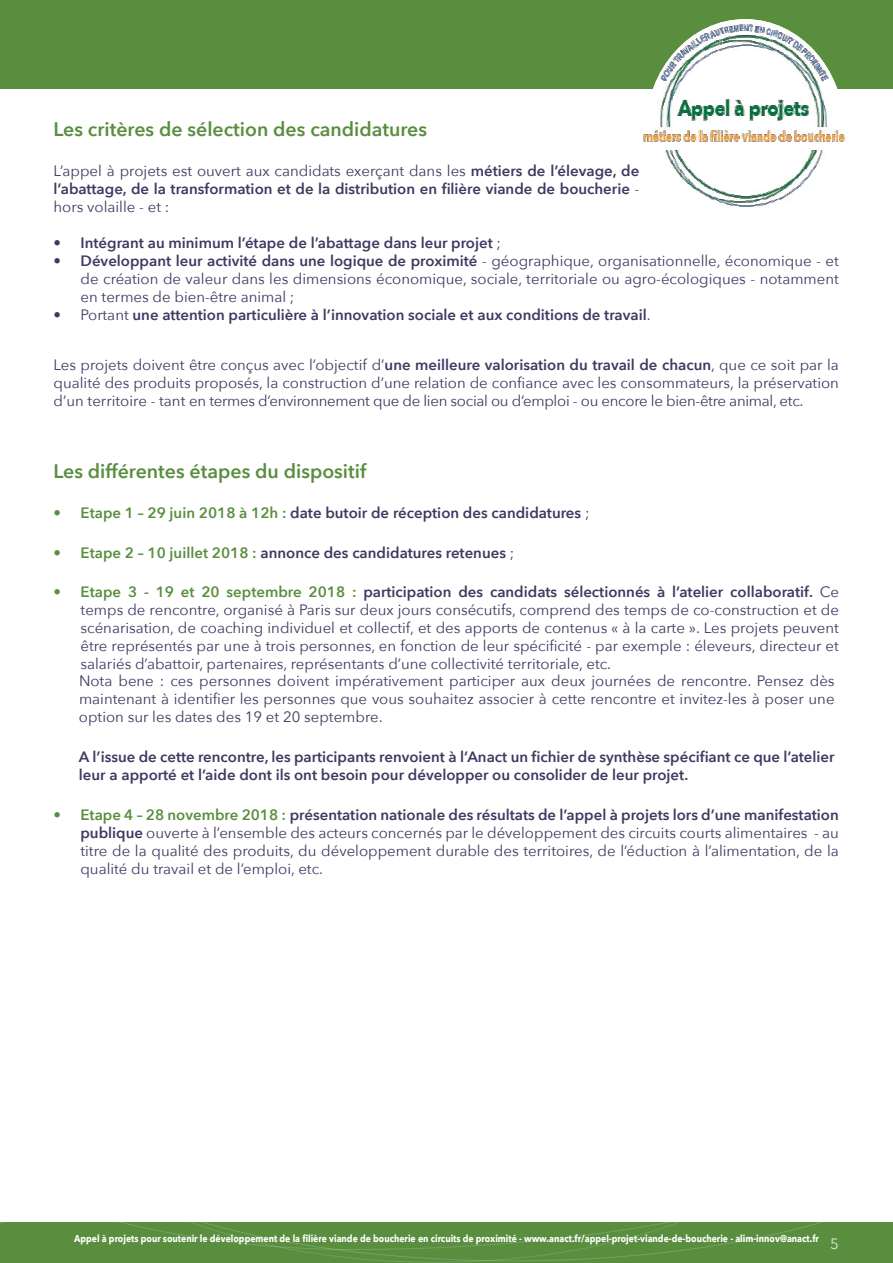
<style>
.page{position:relative;width:893px;height:1263px;background:#fff}
.page>*{position:absolute;margin:0;border:0;box-sizing:border-box;transform-origin:0 0}
.t1{font:600 19.5px "Avenir Next";color:#598e3f}
.t2{font:15px/18px "Avenir Next";color:#3e3961;text-align:justify}
.t3{font:600 15px/18px "Avenir Next";color:#3e3961;text-align:justify}
.t4{font:15px "Avenir Next";color:#e7e7e7}
.t5{font:700 10.05px "Avenir Next";color:#fff;scale:.87 1}
.s1{font-weight:400}
.s2{font-weight:600}
.s3{color:#598e3f}
.s4{font-weight:600;color:#598e3f}
</style>
<div class="page">
<div style="left:0;top:1222px;width:893px;height:41px;background:#598e3f"></div>
<div style="left:0;top:0;width:893px;height:88px;background:#598e3f"></div>
<div style="left:646px;top:19px;width:198px;height:223px;background:#fff;border-radius:50%"></div>
<img style="left:639px;top:22px;width:208px;height:185px">
<h1 class="t1" style="left:54px;top:116px;width:375px">Les critères de sélection des candidatures</h1>
<p class="t3" style="left:54px;top:163px;width:587px"><span class="s1">L’appel à projets est ouvert aux candidats exerçant dans les</span> métiers de l’élevage, de l’abattage, de la transformation et de la distribution en filière viande de boucherie <span class="s1">- hors volaille - et :</span></p>
<p class="t3" style="left:54px;top:235px;width:449px">• Intégrant au minimum l’étape de l’abattage dans leur projet <span class="s1">;</span></p>
<p class="t2" style="left:81px;top:253px;width:760px;text-indent:-27px"><span class="s2">• Développant leur activité dans une logique de proximité</span> - géographique, organisationnelle, économique - et de création de valeur dans les dimensions économique, sociale, territoriale ou agro-écologiques - notamment en termes de bien-être animal ;</p>
<p class="t3" style="left:54px;top:307px;width:599px"><span class="s1">• Portant</span> une attention particulière à l’innovation sociale et aux conditions de travail<span class="s1">.</span></p>
<p class="t2" style="left:54px;top:356px;width:787px">Les projets doivent être conçus avec l’objectif d’<span class="s2">une meilleure valorisation du travail de chacun</span>, que ce soit par la qualité des produits proposés, la construction d’une relation de confiance avec les consommateurs, la préservation d’un territoire - tant en termes d’environnement que de lien social ou d’emploi - ou encore le bien-être animal, etc.</p>
<h1 class="t1" style="left:54px;top:458px;width:314px">Les différentes étapes du dispositif</h1>
<p class="t3" style="left:54px;top:505px;width:537px"><span class="s3">• Etape 1 – 29 juin 2018 à 12h :</span> date butoir de réception des candidatures <span class="s1">;</span></p>
<p class="t3" style="left:54px;top:544px;width:462px"><span class="s3">• Etape 2 – 10 juillet 2018 :</span> annonce des candidatures retenues <span class="s1">;</span></p>
<p class="t2" style="left:79px;top:583px;width:761px;text-align:left;text-indent:-25px"><span class="s4">• Etape 3 - 19 et 20 septembre 2018 :</span> <span class="s2">participation des candidats sélectionnés à l’atelier collaboratif.</span> Ce temps de rencontre, organisé à Paris sur deux jours consécutifs, comprend des temps de co-construction et de scénarisation, de coaching individuel et collectif, et des apports de contenus « à la carte ». Les projets peuvent être représentés par une à trois personnes, en fonction de leur spécificité - par exemple : éleveurs, directeur et salariés d’abattoir, partenaires, représentants d’une collectivité territoriale, etc.<br>Nota bene : ces personnes doivent impérativement participer aux deux journées de rencontre. Pensez dès maintenant à identifier les personnes que vous souhaitez associer à cette rencontre et invitez-les à poser une option sur les dates des 19 et 20 septembre.</p>
<p class="t3" style="left:79px;top:749px;width:757px">A l’issue de cette rencontre, les participants renvoient à l’Anact un fichier de synthèse spécifiant ce que l’atelier leur a apporté et l’aide dont ils ont besoin pour développer ou consolider de leur projet.</p>
<p class="t2" style="left:80px;top:806px;width:760px;text-indent:-27px"><span class="s4">• Etape 4 – 28 novembre 2018 :</span> <span class="s2">présentation nationale des résultats de l’appel à projets lors d’une manifestation publique</span> ouverte à l’ensemble des acteurs concernés par le développement des circuits courts alimentaires - au titre de la qualité des produits, du développement durable des territoires, de l’éduction à l’alimentation, de la qualité du travail et de l’emploi, etc.</p>
<p class="t5" style="left:74px;top:1231px;width:858px">Appel à projets pour soutenir le développement de la filière viande de boucherie en circuits de proximité - www.anact.fr/appel-projet-viande-de-boucherie - alim-innov@anact.fr</p>
<p class="t4" style="left:830px;top:1234px;width:10px">5</p>
</div>
